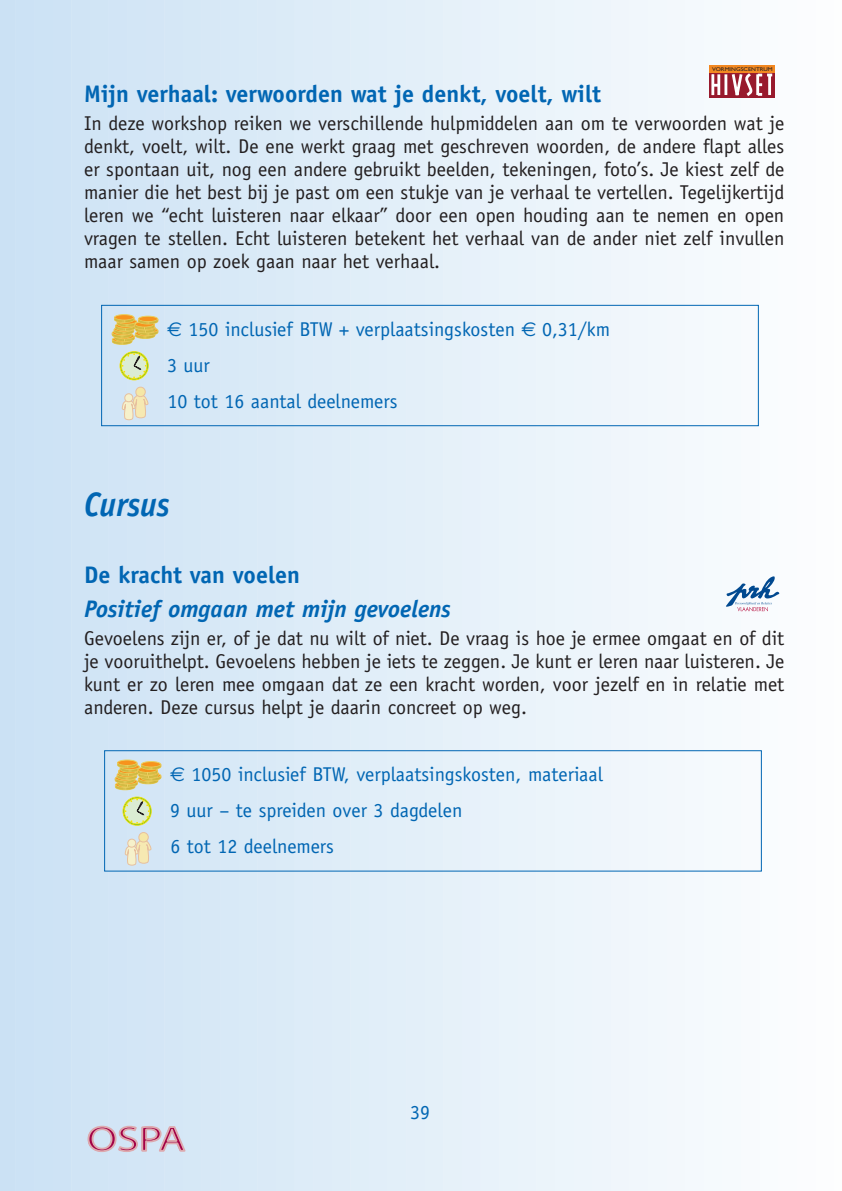
<style>
.page{position:relative;width:842px;height:1191px;background:#fff}
.page>*{position:absolute;margin:0;border:0;box-sizing:border-box;transform-origin:0 0}
.t1{font:35.2px "Myriad Pro";color:#a30146;scale:1.25 1}
.t2{font:italic 700 34px "Officina Sans";color:#0166b3;scale:.95 1}
.t3{font:700 24px "Officina Sans";color:#0166b3}
.t4{font:italic 700 24px "Officina Sans";color:#0166b3}
.t5{font:20px/23px "Officina Sans";color:#231f20;text-align:justify}
.t6{font:20px/36px "Officina Sans";color:#0166b3}
.t7{font:5.4px "Gill Sans Std";color:#231f20;scale:1.15 1}
.s1{font-family:"Euro Sans"}
</style>
<div class="page">
<div style="left:0;top:1px;width:18px;height:1190px;background:#cbe1f4"></div>
<div style="left:14px;top:1px;width:22px;height:1190px;background:#cce2f5"></div>
<div style="left:32px;top:1px;width:23px;height:1190px;background:#cde3f5"></div>
<div style="left:51px;top:1px;width:23px;height:1190px;background:#cee3f5"></div>
<div style="left:69px;top:1px;width:23px;height:1190px;background:#d0e4f5"></div>
<div style="left:88px;top:1px;width:23px;height:1190px;background:#d1e5f5"></div>
<div style="left:107px;top:1px;width:22px;height:1190px;background:#d2e5f6"></div>
<div style="left:125px;top:1px;width:23px;height:1190px;background:#d3e6f6"></div>
<div style="left:144px;top:1px;width:23px;height:1190px;background:#d4e6f6"></div>
<div style="left:162px;top:1px;width:23px;height:1190px;background:#d5e7f6"></div>
<div style="left:181px;top:1px;width:23px;height:1190px;background:#d6e8f6"></div>
<div style="left:200px;top:1px;width:22px;height:1190px;background:#d7e8f6"></div>
<div style="left:218px;top:1px;width:23px;height:1190px;background:#d8e9f7"></div>
<div style="left:237px;top:1px;width:23px;height:1190px;background:#d9eaf7"></div>
<div style="left:255px;top:1px;width:23px;height:1190px;background:#daeaf7"></div>
<div style="left:274px;top:1px;width:23px;height:1190px;background:#dbebf7"></div>
<div style="left:293px;top:1px;width:22px;height:1190px;background:#ddecf8"></div>
<div style="left:311px;top:1px;width:23px;height:1190px;background:#deecf8"></div>
<div style="left:330px;top:1px;width:23px;height:1190px;background:#dfedf8"></div>
<div style="left:348px;top:1px;width:23px;height:1190px;background:#e0eef8"></div>
<div style="left:367px;top:1px;width:23px;height:1190px;background:#e1eef9"></div>
<div style="left:386px;top:1px;width:22px;height:1190px;background:#e2eff9"></div>
<div style="left:404px;top:1px;width:23px;height:1190px;background:#e3eff9"></div>
<div style="left:423px;top:1px;width:23px;height:1190px;background:#e4f0f9"></div>
<div style="left:441px;top:1px;width:23px;height:1190px;background:#e6f1f9"></div>
<div style="left:460px;top:1px;width:23px;height:1190px;background:#e7f1fa"></div>
<div style="left:479px;top:1px;width:22px;height:1190px;background:#e8f2fa"></div>
<div style="left:497px;top:1px;width:23px;height:1190px;background:#e9f3fa"></div>
<div style="left:516px;top:1px;width:23px;height:1190px;background:#eaf3fa"></div>
<div style="left:534px;top:1px;width:23px;height:1190px;background:#ebf4fa"></div>
<div style="left:553px;top:1px;width:23px;height:1190px;background:#ecf5fb"></div>
<div style="left:572px;top:1px;width:22px;height:1190px;background:#edf5fb"></div>
<div style="left:590px;top:1px;width:23px;height:1190px;background:#eef5fb"></div>
<div style="left:609px;top:1px;width:23px;height:1190px;background:#f0f6fb"></div>
<div style="left:627px;top:1px;width:23px;height:1190px;background:#f1f7fc"></div>
<div style="left:646px;top:1px;width:23px;height:1190px;background:#f2f8fc"></div>
<div style="left:665px;top:1px;width:22px;height:1190px;background:#f3f8fc"></div>
<div style="left:683px;top:1px;width:23px;height:1190px;background:#f4f9fd"></div>
<div style="left:702px;top:1px;width:23px;height:1190px;background:#f5fafd"></div>
<div style="left:720px;top:1px;width:23px;height:1190px;background:#f6fafd"></div>
<div style="left:739px;top:1px;width:23px;height:1190px;background:#f8fafd"></div>
<div style="left:758px;top:1px;width:22px;height:1190px;background:#f9fcfe"></div>
<div style="left:776px;top:1px;width:23px;height:1190px;background:#fafcfe"></div>
<div style="left:795px;top:1px;width:23px;height:1190px;background:#fbfcfe"></div>
<svg style="left:726px;top:576px;width:53px;height:35px"></svg>
<div style="left:710px;top:66px;width:65px;height:7px;background:#f28821"></div>
<svg style="left:710px;top:73px;width:65px;height:24px"></svg>
<hr style="left:711px;top:74px;width:3px;height:21px;background:#fff">
<hr style="left:717px;top:74px;width:3px;height:21px;background:#fff">
<hr style="left:724px;top:74px;width:3px;height:21px;background:#fff">
<svg style="left:730px;top:73px;width:42px;height:25px"></svg>
<hr style="left:768px;top:74px;width:3px;height:21px;background:#fff">
<div style="left:104px;top:750px;width:658px;height:121px;border:1px solid #0166b3"></div>
<div style="left:117px;top:759px;width:20px;height:7px;border:1px solid #ead262;border-radius:50%"></div>
<svg style="left:114px;top:761px;width:48px;height:29px"></svg>
<div style="left:123px;top:796px;width:29px;height:29px;border:1px solid #f5e209;border-radius:50%"></div>
<svg style="left:124px;top:798px;width:26px;height:26px"></svg>
<div style="left:139px;top:832px;width:9px;height:10px;background:#f5e7a6;border-radius:50%"></div>
<div style="left:138px;top:832px;width:11px;height:10px;border:1px solid #e7c09e;border-radius:50%"></div>
<svg style="left:125px;top:839px;width:27px;height:27px"></svg>
<div style="left:128px;top:839px;width:8px;height:8px;background:#f6f1cb;border-radius:50%"></div>
<div style="left:127px;top:838px;width:9px;height:9px;border:1px solid #e7c09e;border-radius:50%"></div>
<div style="left:101px;top:305px;width:658px;height:121px;border:1px solid #0166b3"></div>
<div style="left:115px;top:314px;width:19px;height:6px;background:#e0d8a0;border-radius:50%"></div>
<div style="left:114px;top:314px;width:20px;height:7px;border:1px solid #ead262;border-radius:50%"></div>
<svg style="left:111px;top:316px;width:48px;height:29px"></svg>
<div style="left:120px;top:352px;width:28px;height:28px;background:#ece014;border-radius:50%"></div>
<div style="left:120px;top:351px;width:29px;height:29px;border:1px solid #f5e209;border-radius:50%"></div>
<div style="left:121px;top:352px;width:26px;height:27px;border:1px solid #f5e209;border-radius:50%"></div>
<svg style="left:121px;top:353px;width:26px;height:25px"></svg>
<div style="left:136px;top:387px;width:9px;height:10px;background:#f5e7a6;border-radius:50%"></div>
<div style="left:135px;top:387px;width:11px;height:10px;border:1px solid #e7c09e;border-radius:50%"></div>
<svg style="left:122px;top:394px;width:27px;height:27px"></svg>
<div style="left:125px;top:394px;width:8px;height:8px;background:#f6f1cb;border-radius:50%"></div>
<div style="left:124px;top:393px;width:9px;height:9px;border:1px solid #e7c09e;border-radius:50%"></div>
<p class="t7" style="left:712px;top:66px;width:54px">VORMINGSCENTRUM</p>
<p class="t3" style="left:84px;top:84px;width:518px">Mijn verhaal: verwoorden wat je denkt, voelt, wilt</p>
<p class="t5" style="left:84px;top:114px;width:702px">In deze workshop reiken we verschillende hulpmiddelen aan om te verwoorden wat je denkt, voelt, wilt. De ene werkt graag met geschreven woorden, de andere flapt alles er spontaan uit, nog een andere gebruikt beelden, tekeningen, foto’s. Je kiest zelf de manier die het best bij je past om een stukje van je verhaal te vertellen. Tegelijkertijd leren we “echt luisteren naar elkaar” door een open houding aan te nemen en open vragen te stellen. Echt luisteren betekent het verhaal van de ander niet zelf invullen maar samen op zoek gaan naar het verhaal.</p>
<p class="t6" style="left:167px;top:313px;width:445px"><span class="s1">€</span> 150 inclusief BTW + verplaatsingskosten <span class="s1">€</span> 0,31/km<br>3 uur<br>10 tot 16 aantal deelnemers</p>
<h2 class="t2" style="left:84px;top:491px;width:92px">Cursus</h2>
<p class="t3" style="left:84px;top:565px;width:217px">De kracht van voelen</p>
<p class="t4" style="left:84px;top:599px;width:368px">Positief omgaan met mijn gevoelens</p>
<p class="t5" style="left:84px;top:629px;width:702px">Gevoelens zijn er, of je dat nu wilt of niet. De vraag is hoe je ermee omgaat en of dit je vooruithelpt. Gevoelens hebben je iets te zeggen. Je kunt er leren naar luisteren. Je kunt er zo leren mee omgaan dat ze een kracht worden, voor jezelf en in relatie met anderen. Deze cursus helpt je daarin concreet op weg.</p>
<p class="t6" style="left:170px;top:758px;width:434px"><span class="s1">€</span> 1050 inclusief BTW, verplaatsingskosten, materiaal<br>9 uur – te spreiden over 3 dagdelen<br>6 tot 12 deelnemers</p>
<h1 class="t1" style="left:87px;top:1118px;width:80px">OSPA</h1>
<p class="t6" style="left:410px;top:1095px;width:21px">39</p>
</div>
